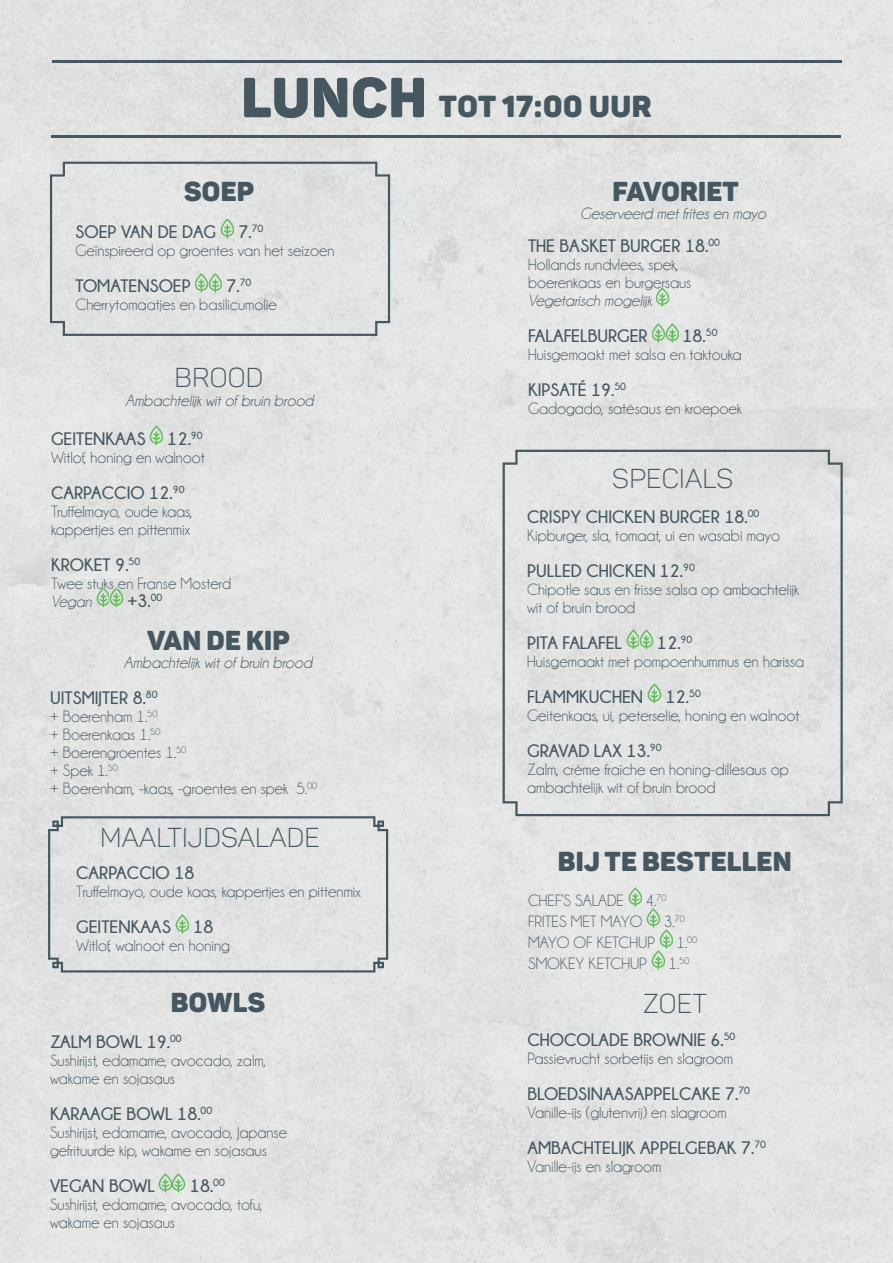
<style>
.page{position:relative;width:893px;height:1263px;background:#e2e3e3}
.page>*{position:absolute;margin:0;border:0;box-sizing:border-box;transform-origin:0 0}
.t1{font:900 30px "Panton";letter-spacing:.02em;color:#465760}
.t2{font:900 27px "Panton";letter-spacing:.01em;color:#465760}
.t3{font:300 27px "Panton";letter-spacing:.01em;color:#465760}
.t4{font:700 18px "Champagne&Limousines";color:#465760}
.t5{font:16.5px/18px "Champagne&Limousines";color:#465760}
.t6{font:italic 16.5px "Champagne&Limousines";color:#465760}
.s1{font-size:55.5px}
</style>
<div class="page">
<div style="left:51px;top:577px;width:179px;height:12px;background:#e3e4e4"></div>
<div style="left:529px;top:277px;width:162px;height:13px;background:#e5e5e6"></div>
<svg style="left:50px;top:162px;width:340px;height:174px;background:#dcddde"></svg>
<img style="left:221px;top:219px;width:13px;height:19px">
<img style="left:195px;top:273px;width:27px;height:19px">
<img style="left:150px;top:426px;width:13px;height:19px">
<img style="left:96px;top:589px;width:27px;height:18px">
<svg style="left:96px;top:588px;width:27px;height:1px"></svg>
<hr style="left:51px;top:135px;width:790px;height:2px;background:#465760">
<hr style="left:52px;top:61px;width:790px;height:2px;background:#465760">
<div style="left:48px;top:816px;width:340px;height:156px;background:#e2e3e3"></div>
<img style="left:175px;top:915px;width:14px;height:18px">
<img style="left:656px;top:290px;width:13px;height:16px">
<svg style="left:656px;top:287px;width:13px;height:3px"></svg>
<img style="left:652px;top:323px;width:27px;height:19px">
<div style="left:503px;top:450px;width:340px;height:366px;background:#e2e2e3"></div>
<img style="left:629px;top:888px;width:13px;height:18px">
<img style="left:647px;top:909px;width:13px;height:18px">
<img style="left:659px;top:930px;width:14px;height:18px">
<img style="left:651px;top:951px;width:14px;height:18px">
<img style="left:159px;top:1173px;width:26px;height:19px">
<h1 class="t1" style="left:241px;top:87px;width:412px"><span class="s1">LUNCH</span> TOT 17:00 UUR</h1>
<h2 class="t2" style="left:184px;top:174px;width:72px">SOEP</h2>
<p class="t4" style="left:75px;top:222px;width:189px">SOEP VAN DE DAG 7.<sup>70</sup></p>
<p class="t5" style="left:75px;top:242px;width:261px">Geïnspireerd op groentes van het seizoen</p>
<p class="t4" style="left:75px;top:276px;width:117px">TOMATENSOEP</p>
<p class="t4" style="left:226px;top:276px;width:26px">7.<sup>70</sup></p>
<p class="t5" style="left:75px;top:296px;width:203px">Cherrytomaatjes en basilicumolie</p>
<h2 class="t3" style="left:175px;top:361px;width:90px">BROOD</h2>
<p class="t6" style="left:125px;top:392px;width:190px">Ambachtelijk wit of bruin brood</p>
<p class="t4" style="left:51px;top:428px;width:153px">GEITENKAAS 12.<sup>90</sup></p>
<p class="t5" style="left:51px;top:448px;width:155px">Witlof, honing en walnoot</p>
<p class="t4" style="left:51px;top:482px;width:135px">CARPACCIO 12.<sup>90</sup></p>
<p class="t5" style="left:51px;top:502px;width:143px">Truffelmayo, oude kaas, kappertjes en pittenmix</p>
<p class="t4" style="left:51px;top:554px;width:91px">KROKET 9.<sup>50</sup></p>
<p class="t5" style="left:51px;top:574px;width:182px">Twee stuks en Franse Mosterd</p>
<p class="t6" style="left:51px;top:593px;width:42px">Vegan</p>
<p class="t4" style="left:128px;top:590px;width:36px">+3.<sup>00</sup></p>
<h2 class="t2" style="left:147px;top:623px;width:144px">VAN DE KIP</h2>
<p class="t6" style="left:124px;top:654px;width:190px">Ambachtelijk wit of bruin brood</p>
<p class="t4" style="left:50px;top:688px;width:109px">UITSMIJTER 8.<sup>80</sup></p>
<p class="t5" style="left:50px;top:708px;width:269px">+ Boerenham 1.<sup>50<br></sup>+ Boerenkaas 1.<sup>50<br></sup>+ Boerengroentes 1.<sup>50<br></sup>+ Spek 1.<sup>50<br></sup>+ Boerenham, -kaas, -groentes en spek 5.<sup>00</sup></p>
<h2 class="t3" style="left:100px;top:821px;width:221px">MAALTIJDSALADE</h2>
<p class="t4" style="left:76px;top:863px;width:120px">CARPACCIO 18</p>
<p class="t5" style="left:76px;top:883px;width:286px">Truffelmayo, oude kaas, kappertjes en pittenmix</p>
<p class="t4" style="left:76px;top:917px;width:139px">GEITENKAAS 18</p>
<p class="t5" style="left:76px;top:937px;width:155px">Witlof, walnoot en honing</p>
<h2 class="t2" style="left:171px;top:985px;width:96px">BOWLS</h2>
<p class="t4" style="left:50px;top:1032px;width:133px">ZALM BOWL 19.<sup>00</sup></p>
<p class="t5" style="left:50px;top:1052px;width:218px">Sushirijst, edamame, avocado, zalm, wakame en sojasaus</p>
<p class="t4" style="left:50px;top:1104px;width:164px">KARAAGE BOWL 18.<sup>00</sup></p>
<p class="t5" style="left:50px;top:1124px;width:239px">Sushirijst, edamame, avocado, Japanse gefrituurde kip, wakame en sojasaus</p>
<p class="t4" style="left:50px;top:1176px;width:107px">VEGAN BOWL</p>
<p class="t4" style="left:190px;top:1176px;width:36px">18.<sup>00</sup></p>
<p class="t5" style="left:50px;top:1196px;width:214px">Sushirijst, edamame, avocado, tofu, wakame en sojasaus</p>
<h2 class="t2" style="left:613px;top:174px;width:128px">FAVORIET</h2>
<p class="t6" style="left:580px;top:205px;width:188px">Geserveerd met frites en mayo</p>
<p class="t4" style="left:528px;top:236px;width:193px">THE BASKET BURGER 18.<sup>00</sup></p>
<p class="t5" style="left:528px;top:256px;width:165px">Hollands rundvlees, spek, boerenkaas en burgersaus</p>
<p class="t6" style="left:528px;top:292px;width:125px">Vegetarisch mogelijk</p>
<p class="t4" style="left:528px;top:326px;width:121px">FALAFELBURGER</p>
<p class="t4" style="left:682px;top:326px;width:36px">18.<sup>50</sup></p>
<p class="t5" style="left:528px;top:346px;width:215px">Huisgemaakt met salsa en taktouka</p>
<p class="t4" style="left:528px;top:380px;width:99px">KIPSATÉ 19.<sup>50</sup></p>
<p class="t5" style="left:528px;top:400px;width:215px">Gadogado, satésaus en kroepoek</p>
<h2 class="t3" style="left:612px;top:462px;width:122px">SPECIALS</h2>
<p class="t4" style="left:527px;top:506px;width:234px">CRISPY CHICKEN BURGER 18.<sup>00</sup></p>
<p class="t5" style="left:527px;top:526px;width:255px">Kipburger, sla, tomaat, ui en wasabi mayo</p>
<p class="t4" style="left:527px;top:560px;width:169px">PULLED CHICKEN 12.<sup>90</sup></p>
<p class="t5" style="left:527px;top:580px;width:274px">Chipotle saus en frisse salsa op ambachtelijk wit of bruin brood</p>
<p class="t4" style="left:527px;top:632px;width:97px">PITA FALAFEL</p>
<p class="t4" style="left:657px;top:632px;width:37px">12.<sup>90</sup></p>
<p class="t5" style="left:527px;top:652px;width:279px">Huisgemaakt met pompoenhummus en harissa</p>
<p class="t4" style="left:527px;top:686px;width:175px">FLAMMKUCHEN 12.<sup>50</sup></p>
<p class="t5" style="left:527px;top:706px;width:274px">Geitenkaas, ui, peterselie, honing en walnoot</p>
<p class="t4" style="left:527px;top:740px;width:136px">GRAVAD LAX 13.<sup>90</sup></p>
<p class="t5" style="left:527px;top:760px;width:263px">Zalm, crème fraîche en honing-dillesaus op ambachtelijk wit of bruin brood</p>
<h2 class="t2" style="left:558px;top:844px;width:235px">BIJ TE BESTELLEN</h2>
<p class="t5" style="left:528px;top:892px;width:98px">CHEF’S SALADE</p>
<p class="t5" style="left:645px;top:892px;width:22px">4.<sup>70</sup></p>
<p class="t5" style="left:528px;top:913px;width:116px">FRITES MET MAYO</p>
<p class="t5" style="left:664px;top:913px;width:22px">3.<sup>70</sup></p>
<p class="t5" style="left:528px;top:934px;width:128px">MAYO OF KETCHUP</p>
<p class="t5" style="left:676px;top:934px;width:22px">1.<sup>00</sup></p>
<p class="t5" style="left:528px;top:955px;width:120px">SMOKEY KETCHUP</p>
<p class="t5" style="left:668px;top:955px;width:22px">1.<sup>50</sup></p>
<h2 class="t3" style="left:644px;top:987px;width:65px">ZOET</h2>
<p class="t4" style="left:527px;top:1029px;width:209px">CHOCOLADE BROWNIE 6.<sup>50</sup></p>
<p class="t5" style="left:527px;top:1049px;width:207px">Passievrucht sorbetijs en slagroom</p>
<p class="t4" style="left:527px;top:1083px;width:224px">BLOEDSINAASAPPELCAKE 7.<sup>70</sup></p>
<p class="t5" style="left:527px;top:1103px;width:201px">Vanille-ijs (glutenvrij) en slagroom</p>
<p class="t4" style="left:527px;top:1137px;width:240px">AMBACHTELIJK APPELGEBAK 7.<sup>70</sup></p>
<p class="t5" style="left:527px;top:1157px;width:135px">Vanille-ijs en slagroom</p>
</div>
